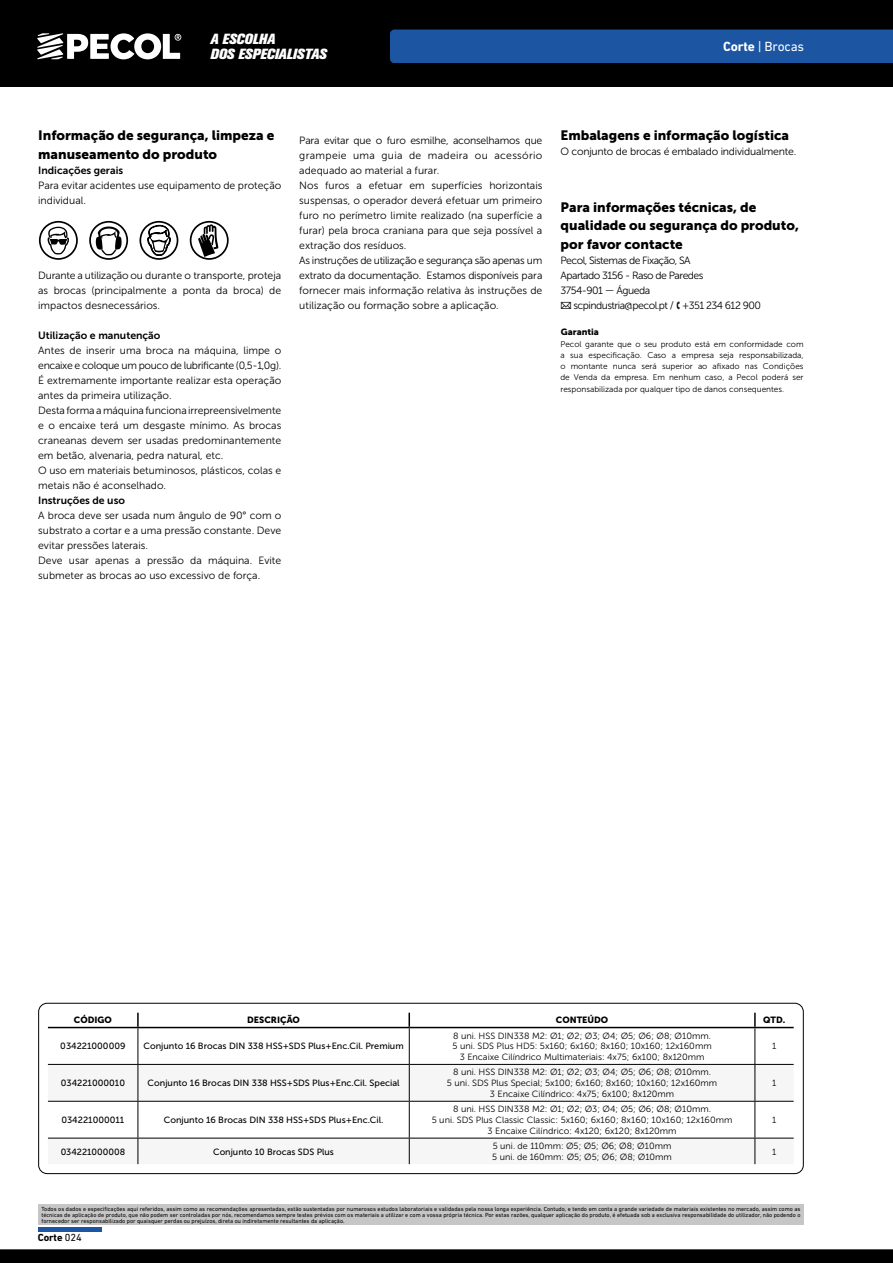
<style>
.page{position:relative;width:893px;height:1263px;background:#fff}
.page>*{position:absolute;margin:0;border:0;box-sizing:border-box;transform-origin:0 0}
.t1{font:italic 800 14.55px/15.5px "Akzidenz Grotesk BQ";color:#fff}
.t2{font:13.5px/18.8px "Museo Sans 900";color:#000}
.t3{font:13.5px "DIN Next LT Pro";letter-spacing:-.01em;color:#fff}
.t4{font:10.5px/15px "Museo Sans 300";color:#000}
.t5{font:10.5px/15px "Museo Sans 300";letter-spacing:-.05em;color:#000}
.t6{font:10.5px "Museo Sans 700";color:#000}
.t7{font:10.5px "Museo Sans 300";letter-spacing:-.02em;color:#000}
.t8{font:700 10.5px "DIN Next LT Pro";letter-spacing:-.01em;color:#000}
.t9{font:9px/10.8px "Museo Sans 300";color:#000;text-align:center}
.t10{font:9px "Museo Sans 500";color:#000}
.t11{font:9px "Museo Sans 900";color:#000}
.t12{font:8.25px/11.2px "Museo Sans 300";color:#000;text-align:justify}
.t13{font:6px/6.4px "DIN Next LT Pro";color:#000;text-align:justify}
.s1{font-weight:700}
.s2{font-family:"PF Handbook Pro";font-weight:100}
.s3{font-weight:400}
</style>
<div class="page">
<div style="left:0;top:0;width:893px;height:87px;background:#000"></div>
<div style="left:38px;top:1204px;width:766px;height:21px;background:#c6c6c6"></div>
<div style="left:38px;top:1227px;width:64px;height:5px;background:#1c56a3"></div>
<svg style="left:0;top:1249px;width:893px;height:14px;background:#060606"></svg>
<svg style="left:37px;top:33px;width:144px;height:26px"></svg>
<svg style="left:48px;top:1065px;width:746px;height:99px;fill:#f6f6f6"></svg>
<svg style="left:137px;top:1013px;width:2px;height:14px"></svg>
<svg style="left:408px;top:1013px;width:2px;height:14px"></svg>
<hr style="left:48px;top:1027px;width:90px;height:1px;background:#000">
<hr style="left:138px;top:1028px;width:1px;height:36px;background:#000">
<hr style="left:138px;top:1027px;width:271px;height:1px;background:#000">
<hr style="left:409px;top:1028px;width:1px;height:36px;background:#000">
<hr style="left:409px;top:1027px;width:346px;height:1px;background:#000">
<hr style="left:755px;top:1027px;width:39px;height:1px;background:#000">
<hr style="left:48px;top:1064px;width:90px;height:1px;background:#000">
<hr style="left:138px;top:1065px;width:1px;height:36px;background:#000">
<hr style="left:138px;top:1064px;width:271px;height:1px;background:#000">
<hr style="left:409px;top:1065px;width:1px;height:36px;background:#000">
<hr style="left:409px;top:1064px;width:346px;height:1px;background:#000">
<hr style="left:755px;top:1064px;width:39px;height:1px;background:#000">
<hr style="left:48px;top:1101px;width:90px;height:1px;background:#000">
<hr style="left:138px;top:1101px;width:1px;height:37px;background:#000">
<hr style="left:138px;top:1101px;width:271px;height:1px;background:#000">
<hr style="left:409px;top:1101px;width:1px;height:37px;background:#000">
<hr style="left:409px;top:1101px;width:346px;height:1px;background:#000">
<hr style="left:755px;top:1101px;width:39px;height:1px;background:#000">
<hr style="left:754px;top:1028px;width:1px;height:36px;background:#000">
<hr style="left:754px;top:1065px;width:1px;height:36px;background:#000">
<hr style="left:754px;top:1101px;width:1px;height:37px;background:#000">
<svg style="left:754px;top:1139px;width:1px;height:25px"></svg>
<svg style="left:754px;top:1013px;width:2px;height:14px"></svg>
<hr style="left:48px;top:1138px;width:90px;height:1px;background:#000">
<svg style="left:138px;top:1139px;width:1px;height:25px"></svg>
<hr style="left:138px;top:1138px;width:271px;height:1px;background:#000">
<svg style="left:409px;top:1139px;width:1px;height:25px"></svg>
<hr style="left:409px;top:1138px;width:346px;height:1px;background:#000">
<hr style="left:755px;top:1138px;width:39px;height:1px;background:#000">
<div style="left:38px;top:1003px;width:766px;height:171px;border:1px solid #000;border-radius:9px"></div>
<div style="left:390px;top:30px;width:503px;height:33px;background:#1c56a3"></div>
<svg style="left:38px;top:220px;width:40px;height:40px"></svg>
<svg style="left:189px;top:220px;width:40px;height:40px"></svg>
<svg style="left:89px;top:220px;width:40px;height:40px"></svg>
<svg style="left:139px;top:220px;width:40px;height:40px"></svg>
<h1 class="t1" style="left:210px;top:31px;width:118px">A ESCOLHA<br>DOS ESPECIALISTAS</h1>
<p class="t3" style="left:723px;top:39px;width:83px"><span class="s1">Corte</span> | Brocas</p>
<p class="t2" style="left:38px;top:126px;width:238px">Informação de segurança, limpeza e manuseamento do produto</p>
<p class="t2" style="left:560px;top:126px;width:230px">Embalagens e informação logística</p>
<p class="t4" style="left:299px;top:133px;width:245px">Para evitar que o furo esmilhe, aconselhamos que grampeie uma guia de madeira ou acessório adequado ao material a furar.<br>Nos furos a efetuar em superfícies horizontais suspensas, o operador deverá efetuar um primeiro furo no perímetro limite realizado (na superfície a furar) pela broca craniana para que seja possível a extração dos resíduos.<br>As instruções de utilização e segurança são apenas um extrato da documentação. Estamos disponíveis para fornecer mais informação relativa às instruções de utilização ou formação sobre a aplicação.</p>
<p class="t7" style="left:560px;top:146px;width:237px">O conjunto de brocas é embalado individualmente.</p>
<p class="t6" style="left:38px;top:165px;width:87px">Indicações gerais</p>
<p class="t4" style="left:38px;top:178px;width:245px">Para evitar acidentes use equipamento de proteção individual.</p>
<p class="t2" style="left:561px;top:197px;width:240px">Para informações técnicas, de qualidade ou segurança do produto, por favor contacte</p>
<p class="t5" style="left:560px;top:253px;width:202px">Pecol, Sistemas de Fixação, SA<br>Apartado 3156 - Raso de Paredes<br>3754-901 — Águeda<br><span class="s2">✉</span> scpindustria@pecol.pt / <span class="s2">✆</span> +351 234 612 900</p>
<p class="t4" style="left:38px;top:268px;width:245px;text-align:justify">Durante a utilização ou durante o transporte, proteja as brocas (principalmente a ponta da broca) de impactos desnecessários.</p>
<p class="t6" style="left:38px;top:330px;width:124px">Utilização e manutenção</p>
<p class="t4" style="left:38px;top:343px;width:245px">Antes de inserir uma broca na máquina, limpe o encaixe e coloque um pouco de lubrificante (0,5-1,0g).<br>É extremamente importante realizar esta operação antes da primeira utilização.<br>Desta forma a máquina funciona irrepreensivelmente e o encaixe terá um desgaste mínimo. As brocas craneanas devem ser usadas predominantemente em betão, alvenaria, pedra natural, etc.<br>O uso em materiais betuminosos, plásticos, colas e metais não é aconselhado.</p>
<p class="t6" style="left:38px;top:495px;width:88px">Instruções de uso</p>
<p class="t4" style="left:38px;top:508px;width:245px">A broca deve ser usada num ângulo de 90° com o substrato a cortar e a uma pressão constante. Deve evitar pressões laterais.<br>Deve usar apenas a pressão da máquina. Evite submeter as brocas ao uso excessivo de força.</p>
<p class="t11" style="left:561px;top:327px;width:40px">Garantia</p>
<p class="t12" style="left:560px;top:338px;width:245px">Pecol garante que o seu produto está em conformidade com a sua especificação. Caso a empresa seja responsabilizada, o montante nunca será superior ao afixado nas Condições de Venda da empresa. Em nenhum caso, a Pecol poderá ser responsabilizada por qualquer tipo de danos consequentes.</p>
<p class="t11" style="left:74px;top:1015px;width:39px">CÓDIGO</p>
<p class="t11" style="left:247px;top:1015px;width:54px">DESCRIÇÃO</p>
<p class="t11" style="left:556px;top:1015px;width:54px">CONTEÚDO</p>
<p class="t11" style="left:763px;top:1015px;width:24px">QTD.</p>
<p class="t10" style="left:60px;top:1041px;width:67px">034221000009</p>
<p class="t10" style="left:143px;top:1041px;width:262px">Conjunto 16 Brocas DIN 338 HSS+SDS Plus+Enc.Cil. Premium</p>
<p class="t9" style="left:452px;top:1030px;width:261px">8 uni. HSS DIN338 M2: Ø1; Ø2; Ø3; Ø4; Ø5; Ø6; Ø8; Ø10mm.<br>5 uni. SDS Plus HD5: 5x160; 6x160; 8x160; 10x160; 12x160mm<br>3 Encaixe Cilíndrico Multimateriais: 4x75; 6x100; 8x120mm</p>
<p class="t9" style="left:772px;top:1041px;width:6px">1</p>
<p class="t10" style="left:61px;top:1078px;width:66px">034221000010</p>
<p class="t10" style="left:148px;top:1078px;width:253px">Conjunto 16 Brocas DIN 338 HSS+SDS Plus+Enc.Cil. Special</p>
<p class="t9" style="left:447px;top:1067px;width:272px">8 uni. HSS DIN338 M2: Ø1; Ø2; Ø3; Ø4; Ø5; Ø6; Ø8; Ø10mm.<br>5 uni. SDS Plus Special; 5x100; 6x160; 8x160; 10x160; 12x160mm<br>3 Encaixe Cilíndrico: 4x75; 6x100; 8x120mm</p>
<p class="t9" style="left:772px;top:1078px;width:6px">1</p>
<p class="t10" style="left:61px;top:1115px;width:64px">034221000011</p>
<p class="t10" style="left:164px;top:1115px;width:221px">Conjunto 16 Brocas DIN 338 HSS+SDS Plus+Enc.Cil.</p>
<p class="t9" style="left:432px;top:1104px;width:302px">8 uni. HSS DIN338 M2: Ø1; Ø2; Ø3; Ø4; Ø5; Ø6; Ø8; Ø10mm.<br>5 uni. SDS Plus Classic Classic: 5x160; 6x160; 8x160; 10x160; 12x160mm<br>3 Encaixe Cilíndrico: 4x120; 6x120; 8x120mm</p>
<p class="t9" style="left:772px;top:1114px;width:6px">1</p>
<p class="t10" style="left:61px;top:1146px;width:66px">034221000008</p>
<p class="t10" style="left:213px;top:1146px;width:122px">Conjunto 10 Brocas SDS Plus</p>
<p class="t9" style="left:492px;top:1141px;width:181px;text-align:left">5 uni. de 110mm: Ø5; Ø5; Ø6; Ø8; Ø10mm<br>5 uni. de 160mm: Ø5; Ø5; Ø6; Ø8; Ø10mm</p>
<p class="t9" style="left:772px;top:1146px;width:6px">1</p>
<p class="t13" style="left:41px;top:1205px;width:761px">Todos os dados e especificações aqui referidos, assim como as recomendações apresentadas, estão sustentadas por numerosos estudos laboratoriais e validadas pela nossa longa experiência. Contudo, e tendo em conta a grande variedade de materiais existentes no mercado, assim como as técnicas de aplicação de produto, que não podem ser controladas por nós, recomendamos sempre testes prévios com os materiais a utilizar e com a vossa própria técnica. Por estas razões, qualquer aplicação do produto, é efetuada sob a exclusiva responsabilidade do utilizador, não podendo o fornecedor ser responsabilizado por quaisquer perdas ou prejuízos, direta ou indiretamente resultantes da aplicação.</p>
<p class="t8" style="left:38px;top:1231px;width:45px">Corte <span class="s3">024</span></p>
</div>
